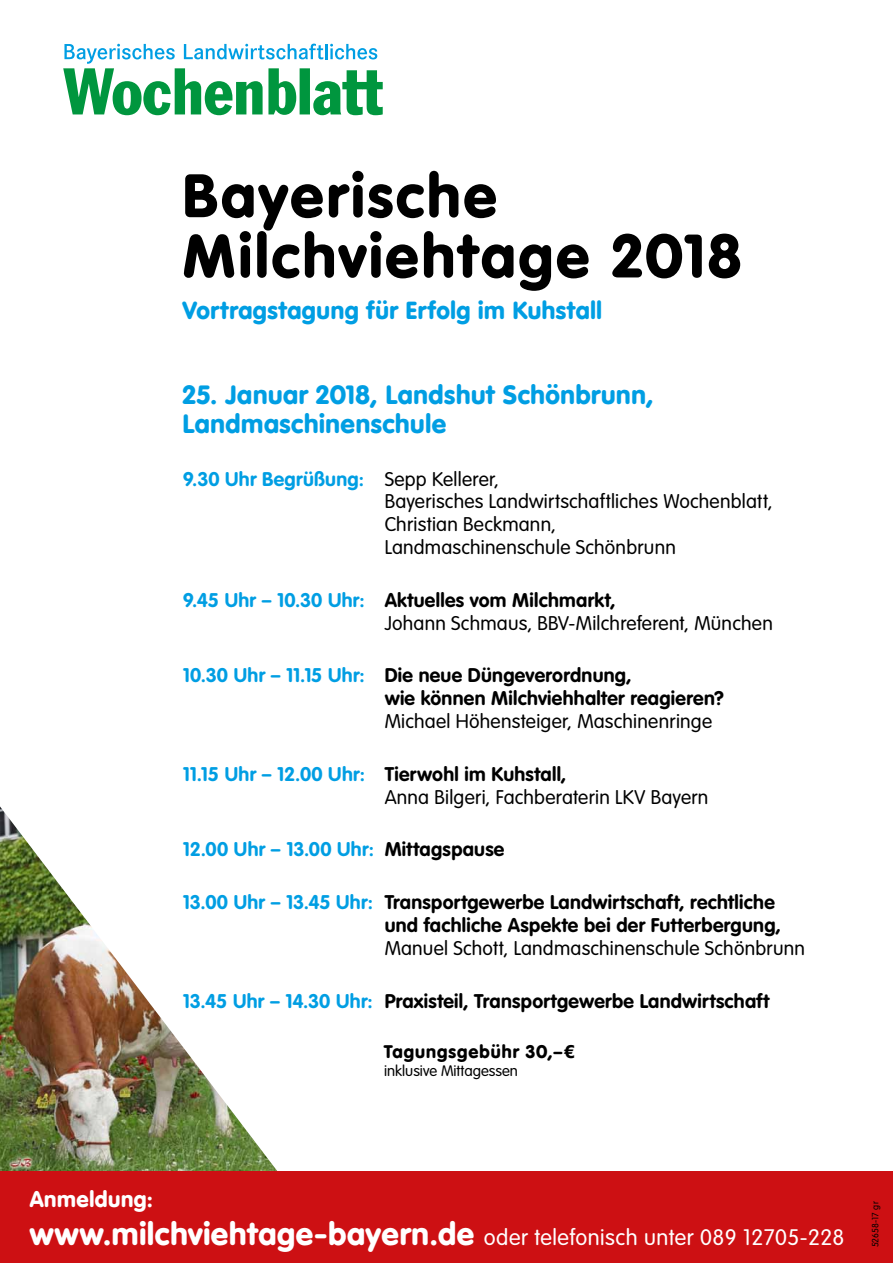
<style>
.page{position:relative;width:893px;height:1263px;background:#fff}
.page>*{position:absolute;margin:0;border:0;box-sizing:border-box;transform-origin:0 0}
.t1{font:900 60.3px/60.3px "VAG Rounded Std";letter-spacing:.05em;color:#000}
.t2{font:900 26.1px/29.2px "VAG Rounded Std";letter-spacing:.025em;color:#009ee3}
.t3{font:900 24.3px "VAG Rounded Std";letter-spacing:.025em;color:#009ee3}
.t4{font:300 22.05px/37.7px "VAG Rounded Std";letter-spacing:.02em;color:#fff}
.t5{font:300 19.5px/22.8px "VAG Rounded Std";letter-spacing:.015em;color:#000}
.t6{font:700 19.5px/22.8px "VAG Rounded Std";letter-spacing:.015em;color:#000}
.t7{font:700 19.5px "VAG Rounded Std";letter-spacing:.015em;color:#009ee3}
.t8{font:900 18px "VAG Rounded Std";letter-spacing:.055em;color:#000}
.t9{font:300 15px "VAG Rounded Std";color:#000}
.t10{font:300 9px "VAG Rounded Std";letter-spacing:.01em;color:#000}
.s1{font-weight:700;color:#009ee3}
.s2{font-weight:700}
.s3{color:#009ee3}
.s4{color:#000}
.s5{font-weight:900}
.s6{font-weight:900;font-size:31.35px}
</style>
<div class="page">
<img style="left:0;top:806px;width:277px;height:365px">
<div style="left:0;top:1171px;width:893px;height:92px;background:#cd1013"></div>
<svg style="left:63px;top:44px;width:320px;height:71px"></svg>
<h1 class="t1" style="left:183px;top:168px;width:560px">Bayerische<br>Milchviehtage 2018</h1>
<p class="t3" style="left:183px;top:296px;width:421px">Vortragstagung für Erfolg im Kuhstall</p>
<h2 class="t2" style="left:183px;top:381px;width:472px">25. Januar 2018, Landshut Schönbrunn,<br>Landmaschinenschule</h2>
<p class="t5" style="left:385px;top:468px;width:389px;text-indent:-202px"><span class="s1">9.30 Uhr Begrüßung:</span> Sepp Kellerer,<br>Bayerisches Landwirtschaftliches Wochenblatt, Christian Beckmann,<br>Landmaschinenschule Schönbrunn</p>
<p class="t5" style="left:385px;top:589px;width:390px;text-indent:-202px"><span class="s1">9.45 Uhr – 10.30 Uhr:</span> <span class="s2">Aktuelles vom Milchmarkt,<br></span>Johann Schmaus, BBV-Milchreferent, München</p>
<p class="t6" style="left:385px;top:665px;width:341px;text-indent:-202px"><span class="s3">10.30 Uhr – 11.15 Uhr:</span> Die neue Düngeverordnung,<br>wie können Milchviehhalter reagieren?</p>
<p class="t5" style="left:385px;top:710px;width:329px">Michael Höhensteiger, Maschinenringe</p>
<p class="t5" style="left:385px;top:763px;width:325px;text-indent:-202px"><span class="s1">11.15 Uhr – 12.00 Uhr:</span> <span class="s2">Tierwohl im Kuhstall,<br></span>Anna Bilgeri, Fachberaterin LKV Bayern</p>
<p class="t7" style="left:183px;top:838px;width:323px">12.00 Uhr – 13.00 Uhr: <span class="s4">Mittagspause</span></p>
<p class="t6" style="left:385px;top:891px;width:398px;text-indent:-202px"><span class="s3">13.00 Uhr – 13.45 Uhr:</span> Transportgewerbe Landwirtschaft, rechtliche und fachliche Aspekte bei der Futterbergung,</p>
<p class="t5" style="left:385px;top:937px;width:422px">Manuel Schott, Landmaschinenschule Schönbrunn</p>
<p class="t6" style="left:183px;top:990px;width:588px"><span class="s3">13.45 Uhr – 14.30 Uhr:</span> Praxisteil, Transportgewerbe Landwirtschaft</p>
<p class="t8" style="left:384px;top:1040px;width:192px">Tagungsgebühr 30,–€</p>
<p class="t9" style="left:384px;top:1062px;width:135px">inklusive Mittagessen</p>
<p class="t4" style="left:30px;top:1181px;width:816px"><span class="s5">Anmeldung:<br></span><span class="s6">www.milchviehtage-bayern.de</span> oder telefonisch unter 089 12705-228</p>
<p class="t10" style="left:870px;top:1247px;width:47px;rotate:-90deg">52658-17 gr</p>
</div>
